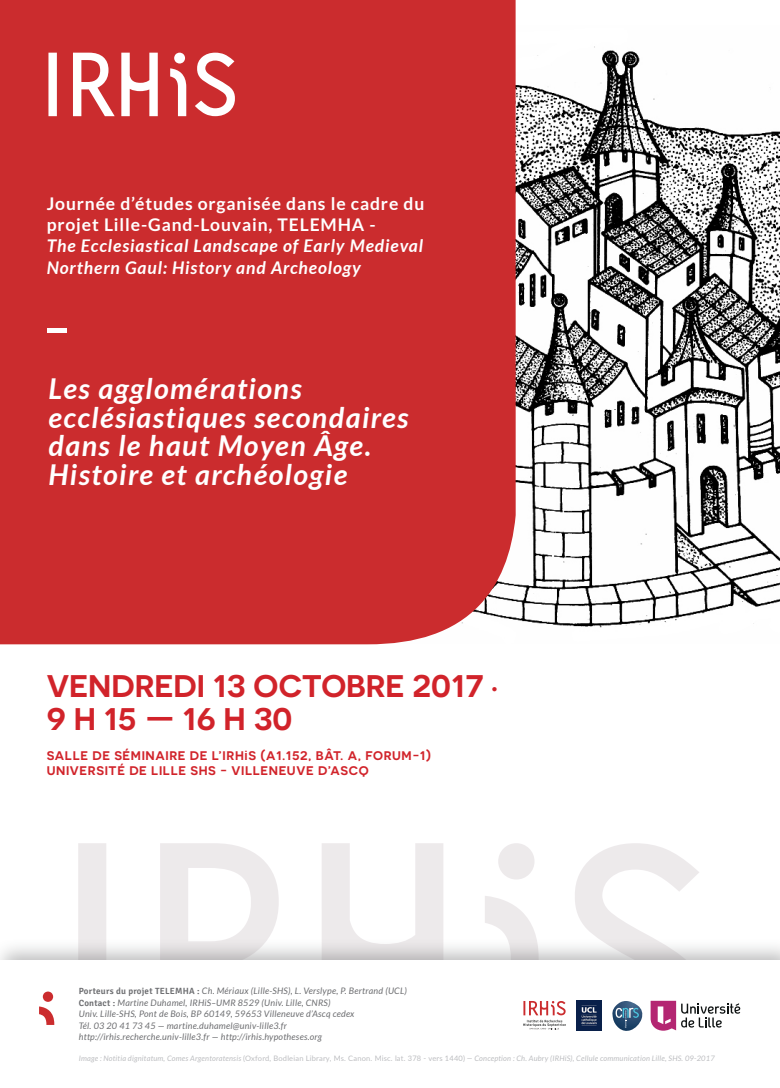
<style>
.page{position:relative;width:780px;height:1088px;background:#fff}
.page>*{position:absolute;margin:0;border:0;box-sizing:border-box;transform-origin:0 0}
.t1{font:600 31.25px "Novecentosanswide";color:#d1232a}
.t2{font:600 31.25px "Novecentosanswide";letter-spacing:.25em;color:#d1232a}
.t3{font:italic 700 28.75px "Lato";letter-spacing:.05em;color:#fff}
.t4{font:italic 700 17.5px/21.2px "Lato";letter-spacing:.05em;color:#fff}
.t5{font:600 12.5px/15px "Novecentosanswide";letter-spacing:.05em;color:#d1232a}
.Texte_courant{font:italic 9px "Lato";letter-spacing:.025em;color:#6c6d70}
.Texte_courant-2{font:italic 7.5px "Lato";letter-spacing:.025em;color:#bcbdc0}
.s1{font-style:normal}
.s2{font-family:"Neutra Text TF Demi Alt";font-weight:400}
.s3{font-family:"Signika";font-weight:600;font-style:normal}
</style>
<div class="page">
<svg style="left:160px;top:843px;width:119px;height:95px"></svg>
<svg style="left:322px;top:843px;width:121px;height:95px"></svg>
<div style="left:78px;top:843px;width:28px;height:95px;background:#edeaeb"></div>
<img style="left:515px;top:26px;width:264px;height:602px">
<div style="left:0;top:0;width:515px;height:644px;background:#cb2c2e"></div>
<svg style="left:73px;top:53px;width:42px;height:63px"></svg>
<svg style="left:121px;top:53px;width:37px;height:63px"></svg>
<svg style="left:48px;top:53px;width:9px;height:63px"></svg>
<svg style="left:195px;top:53px;width:40px;height:63px"></svg>
<svg style="left:170px;top:53px;width:16px;height:63px"></svg>
<div style="left:47px;top:328px;width:19px;height:5px;background:#fff"></div>
<div style="left:0;top:938px;width:780px;height:150px;background:#545557;opacity:.4"></div>
<div style="left:0;top:961px;width:780px;height:127px;background:#fff"></div>
<svg style="left:39px;top:991px;width:15px;height:34px"></svg>
<svg style="left:485px;top:843px;width:255px;height:188px"></svg>
<img style="left:577px;top:1001px;width:24px;height:30px">
<p class="t4" style="left:47px;top:193px;width:379px"><span class="s1">Journée d’études organisée dans le cadre du projet Lille-Gand-Louvain, TELEMHA -<br></span>The Ecclesiastical Landscape of Early Medieval Northern Gaul: History and Archeology</p>
<p class="t3" style="left:48px;top:372px;width:255px">Les agglomérations</p>
<p class="t3" style="left:48px;top:401px;width:361px">ecclésiastiques secondaires</p>
<p class="t3" style="left:48px;top:429px;width:324px">dans le haut Moyen Âge.</p>
<p class="t3" style="left:48px;top:458px;width:300px">Histoire et archéologie</p>
<p class="t1" style="left:47px;top:667px;width:453px">VENDREDI 13 OCTOBRE 2017 <span class="s2">¾</span></p>
<p class="t2" style="left:47px;top:700px;width:247px">9H15—16H30</p>
<p class="t5" style="left:47px;top:748px;width:386px">SALLE DE SÉMINAIRE DE L’IRHiS (A1.152, BÂT. A, FORUM-1)<br>UNIVERSITÉ DE LILLE SHS - VILLENEUVE D’ASCQ</p>
<p class="Texte_courant" style="left:79px;top:986px;width:330px"><span class="s3">Porteurs du projet TELEMHA :</span> Ch. Mériaux (Lille-SHS), L. Verslype, P. Bertrand (UCL)</p>
<p class="Texte_courant" style="left:79px;top:997px;width:253px"><span class="s3">Contact :</span> Martine Duhamel, IRHiS–UMR 8529 (Univ. Lille, CNRS)</p>
<p class="Texte_courant" style="left:79px;top:1009px;width:277px">Univ. Lille-SHS, Pont de Bois, BP 60149, 59653 Villeneuve d’Ascq cedex</p>
<p class="Texte_courant" style="left:79px;top:1020px;width:210px">Tél. 03 20 41 73 45 — martine.duhamel@univ-lille3.fr</p>
<p class="Texte_courant" style="left:79px;top:1032px;width:245px">http://irhis.recherche.univ-lille3.fr — http://irhis.hypotheses.org</p>
<p class="Texte_courant-2" style="left:79px;top:1054px;width:637px">Image : Notitia dignitatum, Comes Argentoratensis <span class="s1">(Oxford, Bodleian Library, Ms. Canon. Misc. lat. 378 - vers 1440)</span> — Conception : Ch. Aubry (IRHiS), Cellule communication Lille, SHS. 09-2017</p>
</div>
